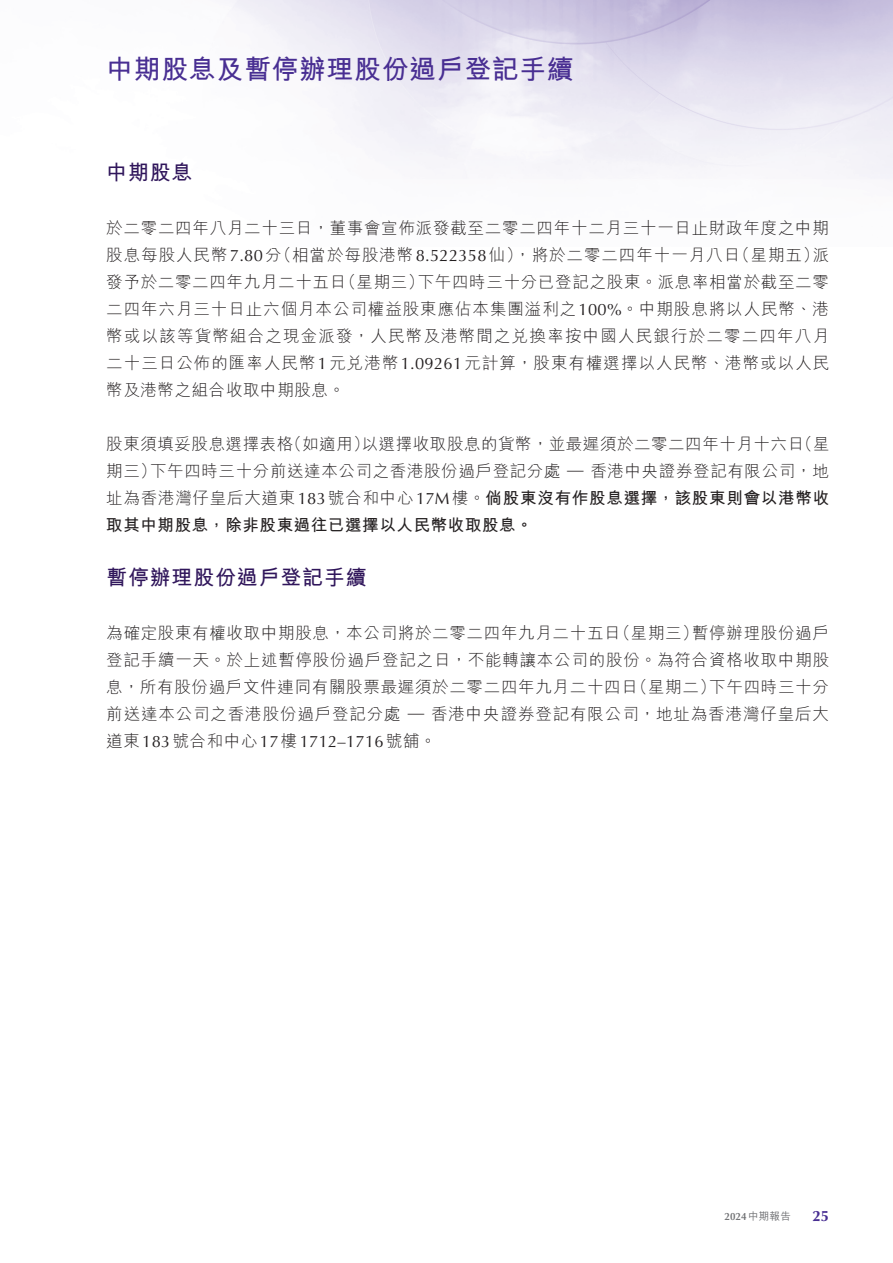
<style>
.page{position:relative;width:893px;height:1263px;background:#fff}
.page>*{position:absolute;margin:0;border:0;box-sizing:border-box;transform-origin:0 0}
.t1{font:700 27px "M Hei HK";letter-spacing:.02em;color:#482e92}
._01_H1{font:700 21px "M Hei HK";letter-spacing:.035em;color:#30165b}
._00_txt{font:300 16.5px/27px "M Hei HK";letter-spacing:.055em;color:#231f20;text-align:justify}
.t2{font:700 15px "Optima LT Std";color:#482e92}
.t3{font:600 10.5px "Optima LT Std";color:#6c6d70}
.s1{font-family:"Optima LT Std";font-weight:400}
.s2{font-weight:700}
.s3{font-family:"M Hei HK";font-weight:500}
</style>
<div class="page">
<p class="t1" style="left:106px;top:50px;width:469px">中期股息及暫停辦理股份過戶登記手續</p>
<p class="_01_H1" style="left:106px;top:157px;width:88px">中期股息</p>
<p class="_00_txt" style="left:106px;top:215px;width:725px">於二零二四年八月二十三日，董事會宣佈派發截至二零二四年十二月三十一日止財政年度之中期股息每股人民幣<span class="s1">7.80</span>分（相當於每股港幣<span class="s1">8.522358</span>仙），將於二零二四年十一月八日（星期五）派發予於二零二四年九月二十五日（星期三）下午四時三十分已登記之股東。派息率相當於截至二零二四年六月三十日止六個月本公司權益股東應佔本集團溢利之<span class="s1">100%</span>。中期股息將以人民幣、港幣或以該等貨幣組合之現金派發，人民幣及港幣間之兌換率按中國人民銀行於二零二四年八月二十三日公佈的匯率人民幣<span class="s1">1</span>元兌港幣<span class="s1">1.09261</span>元計算，股東有權選擇以人民幣、港幣或以人民幣及港幣之組合收取中期股息。</p>
<p class="_00_txt" style="left:106px;top:431px;width:725px">股東須填妥股息選擇表格（如適用）以選擇收取股息的貨幣，並最遲須於二零二四年十月十六日（星期三）下午四時三十分前送達本公司之香港股份過戶登記分處 <sup>—</sup> 香港中央證券登記有限公司，地址為香港灣仔皇后大道東<span class="s1">183</span>號合和中心<span class="s1">17M</span>樓。<span class="s2">倘股東沒有作股息選擇，該股東則會以港幣收取其中期股息，除非股東過往已選擇以人民幣收取股息。</span></p>
<p class="_01_H1" style="left:106px;top:562px;width:262px">暫停辦理股份過戶登記手續</p>
<p class="_00_txt" style="left:106px;top:620px;width:724px">為確定股東有權收取中期股息，本公司將於二零二四年九月二十五日（星期三）暫停辦理股份過戶登記手續一天。於上述暫停股份過戶登記之日，不能轉讓本公司的股份。為符合資格收取中期股息，所有股份過戶文件連同有關股票最遲須於二零二四年九月二十四日（星期二）下午四時三十分前送達本公司之香港股份過戶登記分處 <span class="s1">—</span> 香港中央證券登記有限公司，地址為香港灣仔皇后大道東<span class="s1">183</span>號合和中心<span class="s1">17</span>樓<span class="s1">1712–1716</span>號舖。</p>
<p class="t3" style="left:724px;top:1210px;width:68px">2024<span class="s3">中期報告</span></p>
<p class="t2" style="left:812px;top:1207px;width:18px">25</p>
</div>
